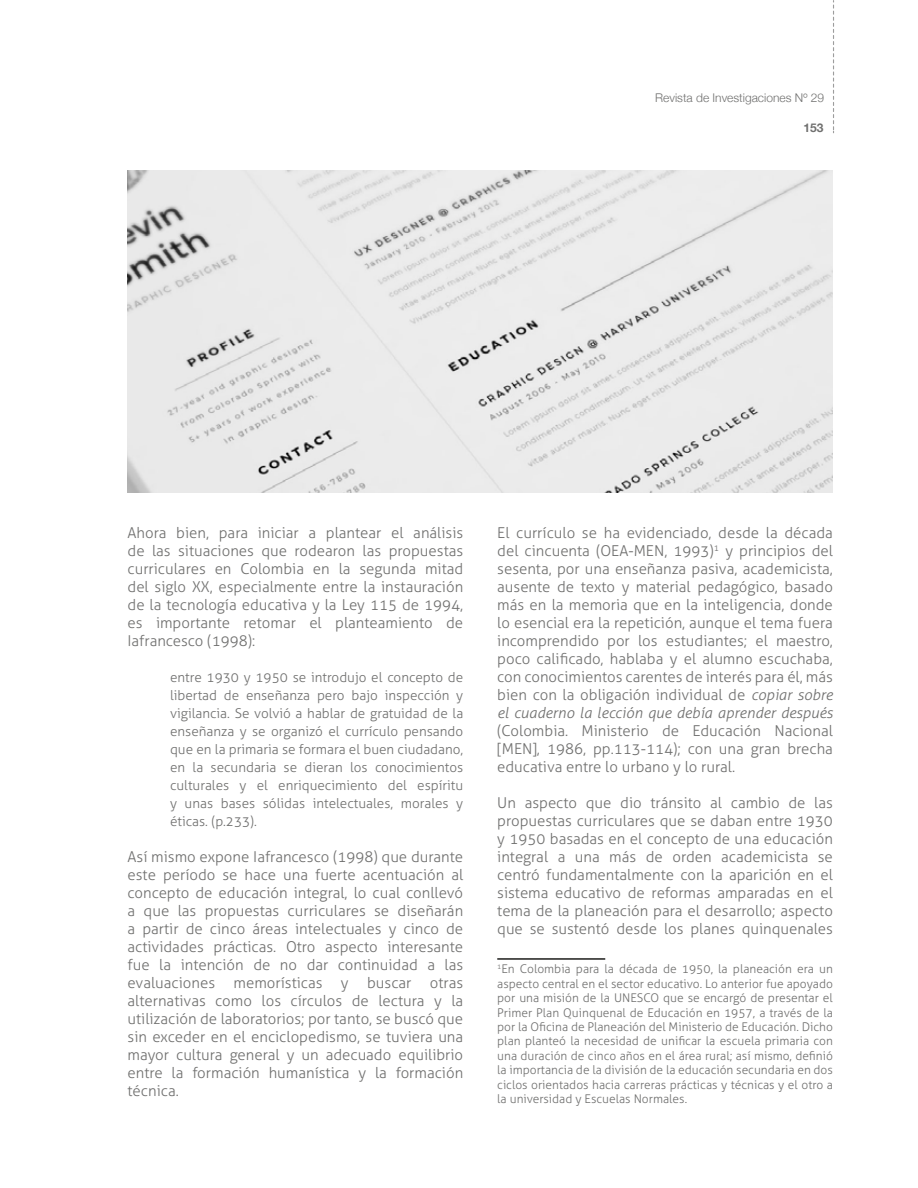
<style>
.page{position:relative;width:918px;height:1188px;background:#fff}
.page>*{position:absolute;margin:0;border:0;box-sizing:border-box;transform-origin:0 0}
.t1{font:300 15px/18px "Aller";color:#70706f;text-align:justify}
.t2{font:300 13.5px/18px "Aller";color:#70706f;text-align:justify}
.t3{font:300 12px/14.4px "Aller";color:#70706f;text-align:justify}
.t4{font:300 12px "Helvetica Neue";color:#70706f}
.t5{font:700 12px "Helvetica Neue";color:#70706f}
.s1{font-style:italic}
</style>
<div class="page">
<img style="left:128px;top:170px;width:705px;height:322px">
<hr style="left:497px;top:958px;width:108px;height:2px;background:#1d1d1b">
<svg style="left:833px;top:1px;width:1px;height:132px"></svg>
<p class="t4" style="left:655px;top:88px;width:170px">Revista de Investigaciones Nº 29</p>
<p class="t5" style="left:804px;top:118px;width:22px">153</p>
<p class="t1" style="left:128px;top:524px;width:337px">Ahora bien, para iniciar a plantear el análisis de las situaciones que rodearon las propuestas curriculares en Colombia en la segunda mitad del siglo XX, especialmente entre la instauración de la tecnología educativa y la Ley 115 de 1994, es importante retomar el planteamiento de Iafrancesco (1998):</p>
<p class="t2" style="left:170px;top:669px;width:295px">entre 1930 y 1950 se introdujo el concepto de libertad de enseñanza pero bajo inspección y vigilancia. Se volvió a hablar de gratuidad de la enseñanza y se organizó el currículo pensando que en la primaria se formara el buen ciudadano, en la secundaria se dieran los conocimientos culturales y el enriquecimiento del espíritu y unas bases sólidas intelectuales, morales y éticas. (p.233).</p>
<p class="t1" style="left:128px;top:848px;width:337px">Así mismo expone Iafrancesco (1998) que durante este período se hace una fuerte acentuación al concepto de educación integral, lo cual conllevó a que las propuestas curriculares se diseñarán a partir de cinco áreas intelectuales y cinco de actividades prácticas. Otro aspecto interesante fue la intención de no dar continuidad a las evaluaciones memorísticas y buscar otras alternativas como los círculos de lectura y la utilización de laboratorios; por tanto, se buscó que sin exceder en el enciclopedismo, se tuviera una mayor cultura general y un adecuado equilibrio entre la formación humanística y la formación técnica.</p>
<p class="t1" style="left:497px;top:524px;width:337px">El currículo se ha evidenciado, desde la década del cincuenta (OEA-MEN, 1993)<sup>1</sup> y principios del sesenta, por una enseñanza pasiva, academicista, ausente de texto y material pedagógico, basado más en la memoria que en la inteligencia, donde lo esencial era la repetición, aunque el tema fuera incomprendido por los estudiantes; el maestro, poco calificado, hablaba y el alumno escuchaba, con conocimientos carentes de interés para él, más bien con la obligación individual de <span class="s1">copiar sobre el cuaderno la lección que debía aprender después</span></p>
<p class="t1" style="left:497px;top:722px;width:337px">(Colombia. Ministerio de Educación Nacional [MEN], 1986, pp.113-114); con una gran brecha educativa entre lo urbano y lo rural.</p>
<p class="t1" style="left:497px;top:794px;width:337px">Un aspecto que dio tránsito al cambio de las propuestas curriculares que se daban entre 1930 y 1950 basadas en el concepto de una educación integral a una más de orden academicista se centró fundamentalmente con la aparición en el sistema educativo de reformas amparadas en el tema de la planeación para el desarrollo; aspecto que se sustentó desde los planes quinquenales</p>
<p class="t3" style="left:497px;top:962px;width:337px"><sup>1</sup>En Colombia para la década de 1950, la planeación era un aspecto central en el sector educativo. Lo anterior fue apoyado por una misión de la UNESCO que se encargó de presentar el Primer Plan Quinquenal de Educación en 1957, a través de la por la Oficina de Planeación del Ministerio de Educación. Dicho plan planteó la necesidad de unificar la escuela primaria con una duración de cinco años en el área rural; así mismo, definió la importancia de la división de la educación secundaria en dos ciclos orientados hacia carreras prácticas y técnicas y el otro a la universidad y Escuelas Normales.</p>
</div>
